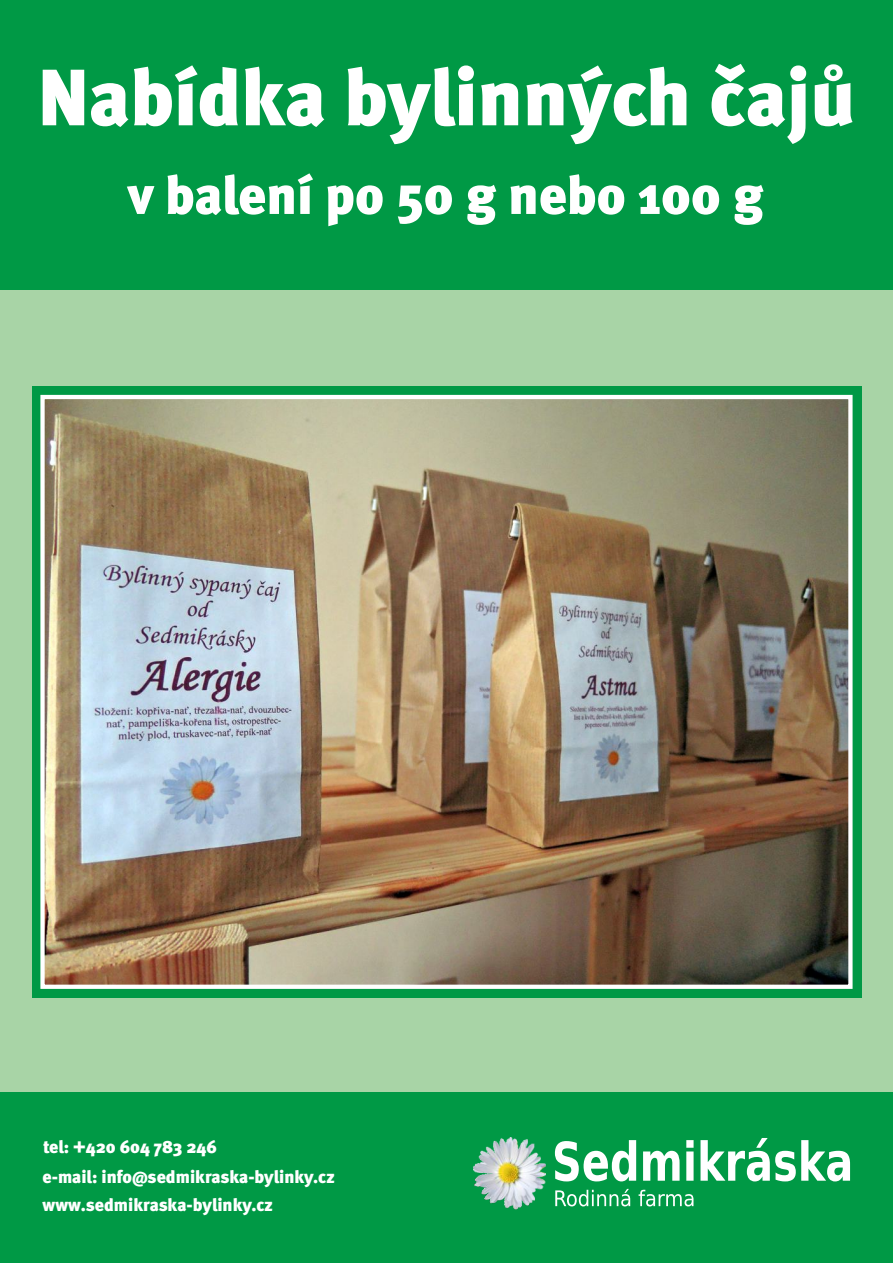
<style>
.page{position:relative;width:893px;height:1263px;background:#a8d4a6}
.page>*{position:absolute;margin:0;border:0;box-sizing:border-box;transform-origin:0 0}
.t1{font:79.8px "Meta Black CE";color:#fff}
.t2{font:54px "Meta Black CE";color:#fff}
.t3{font:17.85px/30px "Meta Black CE";color:#fff}
</style>
<div class="page">
<div style="left:0;top:0;width:893px;height:290px;background:#009945"></div>
<div style="left:0;top:1093px;width:893px;height:170px;background:#009945"></div>
<svg style="left:555px;top:1138px;width:295px;height:43px"></svg>
<svg style="left:555px;top:1189px;width:138px;height:17px"></svg>
<img style="left:473px;top:1138px;width:72px;height:72px">
<div style="left:32px;top:386px;width:829px;height:611px;background:#009945"></div>
<img style="left:45px;top:400px;width:803px;height:584px">
<div style="left:40px;top:395px;width:813px;height:594px;border:4px solid #fff"></div>
<h1 class="t1" style="left:38px;top:49px;width:819px">Nabídka bylinných čajů</h1>
<h2 class="t2" style="left:128px;top:162px;width:637px">v balení po 50 g nebo 100 g</h2>
<p class="t3" style="left:43px;top:1131px;width:294px">tel: +420 604 783 246<br>e-mail: info@sedmikraska-bylinky.cz</p>
<p class="t3" style="left:43px;top:1189px;width:232px">www.sedmikraska-bylinky.cz</p>
</div>
